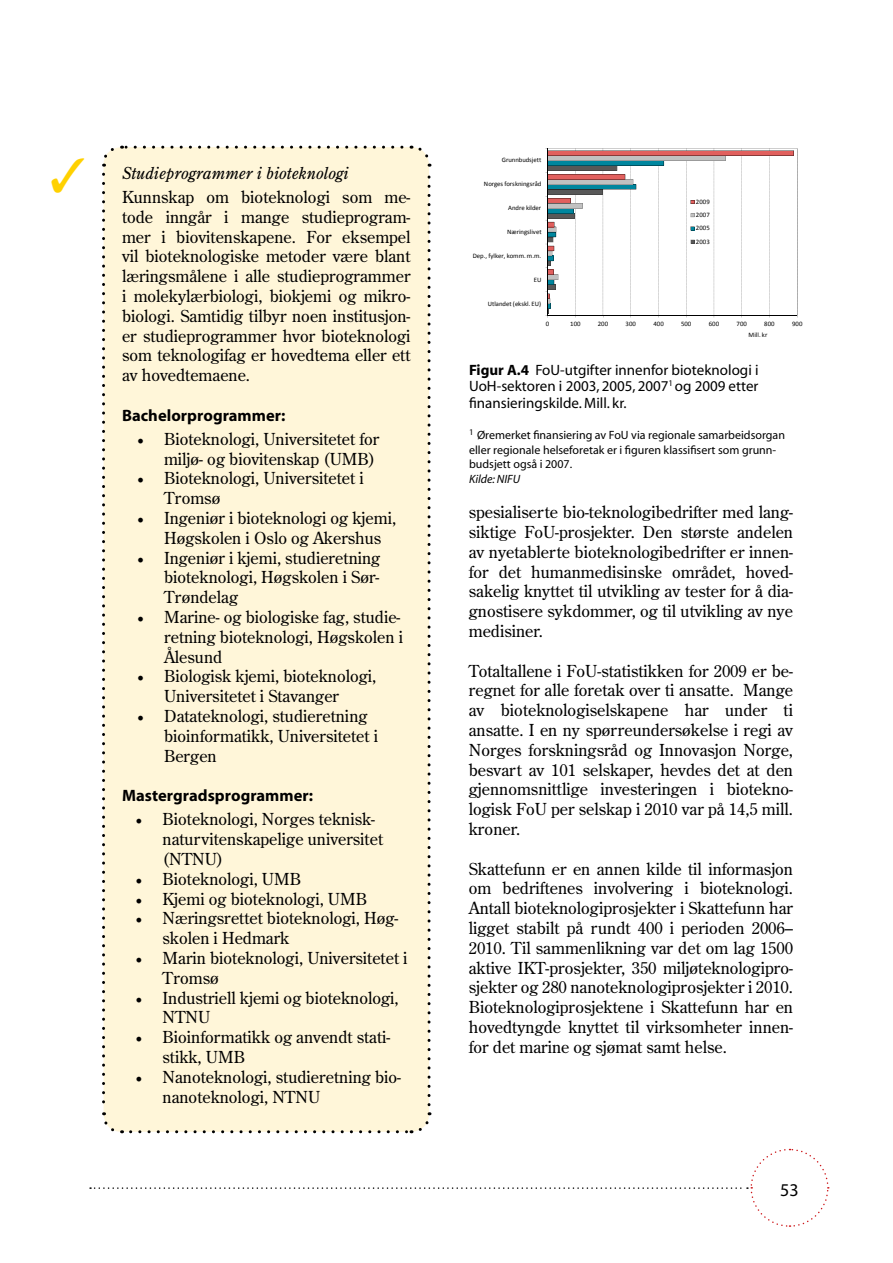
<style>
.page{position:relative;width:893px;height:1263px;background:#fff}
.page>*{position:absolute;margin:0;border:0;box-sizing:border-box;transform-origin:0 0}
.t1{font:18px "Dep Myriad";color:#000}
.t2{font:16.5px/19.8px "Dep Century Old Style";color:#000}
.t3{font:700 16.5px "Dep Myriad";color:#000}
.t4{font:italic 16.5px "Dep Century Old Style";color:#000}
.t5{font:15px/16.5px "Dep Myriad";color:#000;text-align:justify}
.t6{font:12px/14.4px "Dep Myriad";color:#000}
.t7{font:italic 12px "Dep Myriad";color:#000}
.t8{font:6.75px/13.2px "Calibri";color:#000;text-align:justify}
.s1{font-family:"Minion Pro";font-size:18px}
.s2{font-weight:700}
</style>
<div class="page">
<svg style="left:545px;top:149px;width:253px;height:169px"></svg>
<svg style="left:90px;top:1148px;width:739px;height:79px"></svg>
<div style="left:104px;top:147px;width:325px;height:985px;background:#fff6d9;border-radius:18px"></div>
<svg style="left:102px;top:148px;width:13px;height:19px"></svg>
<svg style="left:102px;top:174px;width:21px;height:960px"></svg>
<svg style="left:131px;top:1112px;width:301px;height:21px"></svg>
<svg style="left:411px;top:145px;width:20px;height:960px"></svg>
<svg style="left:122px;top:146px;width:280px;height:3px"></svg>
<p class="t4" style="left:122px;top:163px;width:228px">Studieprogrammer i bioteknologi</p>
<p class="t2" style="left:122px;top:187px;width:290px;text-align:justify">Kunnskap om bioteknologi som me&shy;tode inngår i mange studieprogram&shy;mer i biovitenskapene. For eksempel vil bioteknologiske metoder være blant læringsmålene i alle studieprogrammer i molekylærbiologi, biokjemi og mikro&shy;biologi. Samtidig tilbyr noen institusjon&shy;er studieprogrammer hvor bioteknologi som teknologifag er hovedtema eller ett av hovedtemaene.</p>
<p class="t3" style="left:122px;top:407px;width:165px">Bachelorprogrammer:</p>
<p class="t2" style="left:137px;top:429px;width:244px;text-align:right"><span class="s1">•</span> Bioteknologi, Universitetet for miljø- og biovitenskap (UMB)</p>
<p class="t2" style="left:164px;top:468px;width:201px;text-indent:-27px"><span class="s1">•</span> Bioteknologi, Universitetet i<br>Tromsø</p>
<p class="t2" style="left:164px;top:508px;width:234px;text-indent:-27px"><span class="s1">•</span> Ingeniør i bioteknologi og kjemi,<br>Høgskolen i Oslo og Akershus</p>
<p class="t2" style="left:164px;top:547px;width:218px;text-align:justify;text-indent:-27px"><span class="s1">•</span> Ingeniør i kjemi, studieretning bioteknologi, Høgskolen i Sør-Trøndelag</p>
<p class="t2" style="left:164px;top:607px;width:240px;text-indent:-27px"><span class="s1">•</span> Marine- og biologiske fag, studie&shy;retning bioteknologi, Høgskolen i<br>Ålesund</p>
<p class="t2" style="left:164px;top:666px;width:214px;text-indent:-27px"><span class="s1">•</span> Biologisk kjemi, bioteknologi,<br>Universitetet i Stavanger</p>
<p class="t2" style="left:164px;top:706px;width:215px;text-indent:-27px"><span class="s1">•</span> Datateknologi, studieretning bioinformatikk, Universitetet i<br>Bergen</p>
<p class="t3" style="left:122px;top:787px;width:193px">Mastergradsprogrammer:</p>
<p class="t2" style="left:163px;top:809px;width:222px;text-indent:-27px"><span class="s1">•</span> Bioteknologi, Norges teknisk&shy;naturvitenskapelige universitet (NTNU)</p>
<p class="t2" style="left:136px;top:868px;width:167px"><span class="s1">•</span> Bioteknologi, UMB</p>
<p class="t2" style="left:136px;top:888px;width:233px"><span class="s1">•</span> Kjemi og bioteknologi, UMB</p>
<p class="t2" style="left:163px;top:908px;width:237px;text-indent:-27px"><span class="s1">•</span> Næringsrettet bioteknologi, Høg&shy;skolen i Hedmark</p>
<p class="t2" style="left:163px;top:948px;width:246px;text-indent:-27px"><span class="s1">•</span> Marin bioteknologi, Universitetet i<br>Tromsø</p>
<p class="t2" style="left:163px;top:987px;width:238px;text-indent:-27px"><span class="s1">•</span> Industriell kjemi og bioteknologi,<br>NTNU</p>
<p class="t2" style="left:163px;top:1027px;width:229px;text-indent:-27px"><span class="s1">•</span> Bioinformatikk og anvendt stati&shy;stikk, UMB</p>
<p class="t2" style="left:163px;top:1066px;width:240px;text-indent:-27px"><span class="s1">•</span> Nanoteknologi, studieretning bio&shy;nanoteknologi, NTNU</p>
<p class="t8" style="left:502px;top:154px;width:41px">Grunnbudsjett</p>
<p class="t8" style="left:484px;top:178px;width:59px">Norges forskningsråd</p>
<p class="t8" style="left:508px;top:201px;width:35px">Andre kilder</p>
<p class="t8" style="left:507px;top:225px;width:36px">Næringslivet</p>
<p class="t8" style="left:473px;top:249px;width:70px">Dep., fylker, komm. m.m.</p>
<p class="t8" style="left:534px;top:273px;width:9px">EU</p>
<p class="t8" style="left:488px;top:297px;width:55px">Utlandet (ekskl. EU)</p>
<p class="t8" style="left:696px;top:195px;width:15px">2009<br>2007<br>2005<br>2003</p>
<p class="t8" style="left:546px;top:317px;width:5px">0</p>
<p class="t8" style="left:570px;top:317px;width:12px">100</p>
<p class="t8" style="left:598px;top:317px;width:12px">200</p>
<p class="t8" style="left:626px;top:317px;width:12px">300</p>
<p class="t8" style="left:653px;top:317px;width:12px">400</p>
<p class="t8" style="left:681px;top:317px;width:12px">500</p>
<p class="t8" style="left:709px;top:317px;width:12px">600</p>
<p class="t8" style="left:737px;top:317px;width:12px">700</p>
<p class="t8" style="left:764px;top:317px;width:12px">800</p>
<p class="t8" style="left:792px;top:317px;width:12px">900</p>
<p class="t8" style="left:749px;top:328px;width:20px">Mill. kr</p>
<p class="t5" style="left:469px;top:362px;width:291px"><span class="s2">Figur A.4</span> FoU-utgifter innenfor bioteknologi i UoH-sektoren i 2003, 2005, 2007<sup>1</sup> og 2009 etter finansieringskilde. Mill. kr.</p>
<p class="t6" style="left:469px;top:429px;width:317px"><sup>1</sup> Øremerket finansiering av FoU via regionale samarbeidsorgan eller regionale helseforetak er i figuren klassifisert som grunn&shy;budsjett også i 2007.</p>
<p class="t7" style="left:469px;top:473px;width:53px">Kilde: NIFU</p>
<p class="t2" style="left:469px;top:502px;width:326px;text-align:justify">spesialiserte bio-teknologibedrifter med lang&shy;siktige FoU-prosjekter. Den største andelen av nyetablerte bioteknologibedrifter er innen&shy;for det humanmedisinske området, hoved&shy;sakelig knyttet til utvikling av tester for å dia&shy;gnostisere sykdommer, og til utvikling av nye medisiner.</p>
<p class="t2" style="left:469px;top:660px;width:326px;text-align:justify">Totaltallene i FoU-statistikken for 2009 er be&shy;regnet for alle foretak over ti ansatte. Mange av bioteknologiselskapene har under ti ansatte. I en ny spørreundersøkelse i regi av Norges forskningsråd og Innovasjon Norge, besvart av 101 selskaper, hevdes det at den gjennomsnittlige investeringen i biotekno&shy;logisk FoU per selskap i 2010 var på 14,5 mill. kroner.</p>
<p class="t2" style="left:469px;top:858px;width:326px;text-align:justify">Skattefunn er en annen kilde til informasjon om bedriftenes involvering i bioteknologi.<br>Antall bioteknologiprosjekter i Skattefunn har ligget stabilt på rundt 400 i perioden 2006– 2010. Til sammenlikning var det om lag 1500 aktive IKT-prosjekter, 350 miljøteknologipro&shy;sjekter og 280 nanoteknologiprosjekter i 2010.<br>Bioteknologiprosjektene i Skattefunn har en hovedtyngde knyttet til virksomheter innen&shy;for det marine og sjømat samt helse.</p>
<p class="t1" style="left:780px;top:1181px;width:20px">53</p>
</div>
